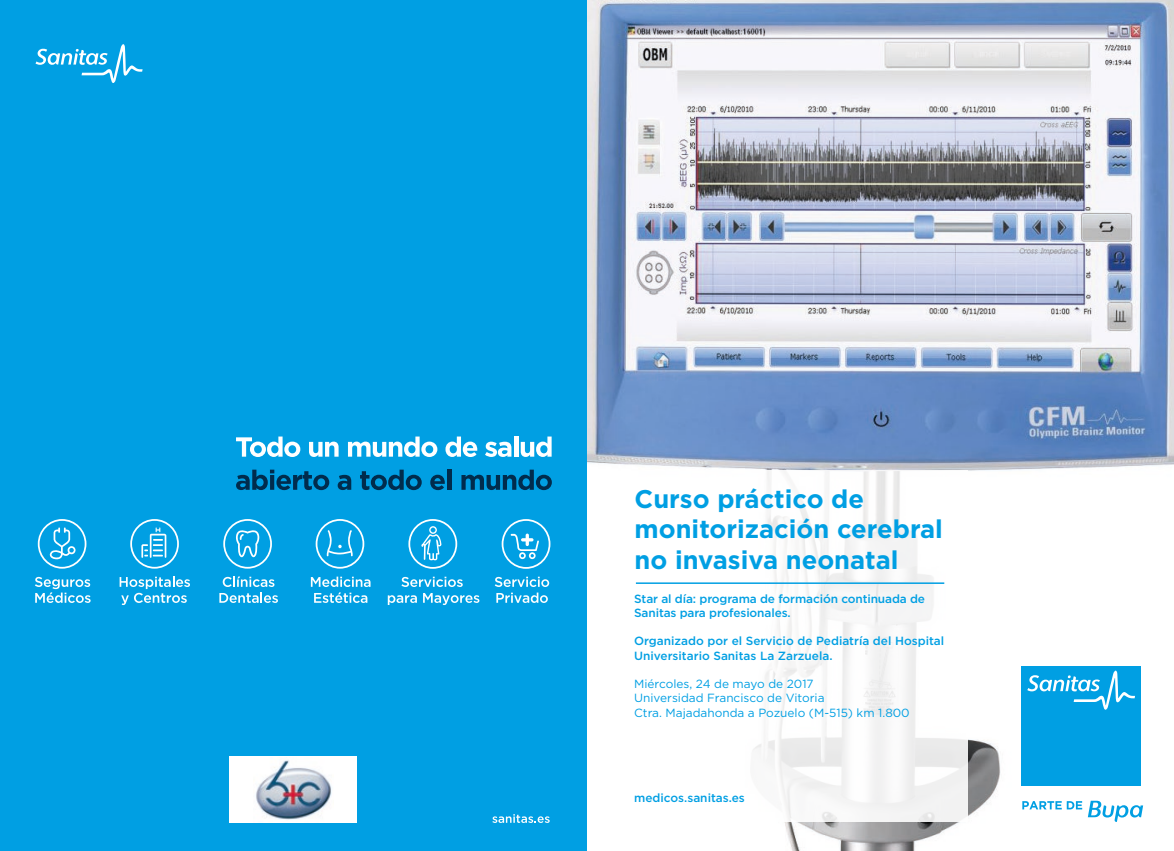
<style>
.page{position:relative;width:1174px;height:851px;background:#fff}
.page>*{position:absolute;margin:0;border:0;box-sizing:border-box;transform-origin:0 0}
.t1{font:700 25.5px/30.6px "Gotham";color:#009fe3}
.t2{font:500 11.85px/14.2px "Gotham";color:#009fe3}
.t3{font:11.85px/14.2px "Gotham";color:#009fe3}
</style>
<div class="page">
<img style="left:587px;top:0;width:587px;height:850px">
<svg style="left:1022px;top:800px;width:121px;height:21px"></svg>
<div style="left:1021px;top:666px;width:119px;height:119px;background:#009fe3"></div>
<svg style="left:1027px;top:670px;width:108px;height:39px"></svg>
<div style="left:616px;top:470px;width:352px;height:351px;background:#fff"></div>
<hr style="left:636px;top:582px;width:308px;height:2px;background:#009fe3">
<div style="left:0;top:0;width:586px;height:850px;background:#009fe3"></div>
<svg style="left:236px;top:436px;width:64px;height:21px"></svg>
<svg style="left:309px;top:441px;width:29px;height:16px"></svg>
<svg style="left:348px;top:436px;width:89px;height:21px"></svg>
<svg style="left:445px;top:436px;width:32px;height:21px"></svg>
<svg style="left:485px;top:441px;width:26px;height:16px"></svg>
<hr style="left:514px;top:436px;width:4px;height:20px;background:#fff">
<svg style="left:521px;top:436px;width:30px;height:21px"></svg>
<svg style="left:236px;top:469px;width:93px;height:21px"></svg>
<svg style="left:338px;top:475px;width:13px;height:15px"></svg>
<svg style="left:360px;top:469px;width:62px;height:21px"></svg>
<svg style="left:430px;top:474px;width:15px;height:16px"></svg>
<hr style="left:447px;top:469px;width:4px;height:20px;background:#002c4d">
<svg style="left:461px;top:469px;width:91px;height:21px"></svg>
<svg style="left:35px;top:576px;width:56px;height:27px"></svg>
<svg style="left:120px;top:576px;width:70px;height:29px"></svg>
<svg style="left:219px;top:576px;width:59px;height:27px"></svg>
<svg style="left:311px;top:576px;width:59px;height:27px"></svg>
<svg style="left:38px;top:519px;width:48px;height:49px"></svg>
<svg style="left:316px;top:519px;width:48px;height:49px"></svg>
<svg style="left:130px;top:519px;width:49px;height:49px"></svg>
<svg style="left:223px;top:519px;width:49px;height:49px"></svg>
<svg style="left:401px;top:576px;width:62px;height:11px"></svg>
<svg style="left:388px;top:595px;width:29px;height:10px"></svg>
<svg style="left:423px;top:593px;width:56px;height:12px"></svg>
<svg style="left:495px;top:576px;width:54px;height:27px"></svg>
<svg style="left:35px;top:44px;width:108px;height:39px"></svg>
<svg style="left:408px;top:519px;width:49px;height:49px"></svg>
<svg style="left:501px;top:519px;width:49px;height:49px"></svg>
<div style="left:230px;top:756px;width:127px;height:66px;background:#fff"></div>
<img style="left:256px;top:760px;width:76px;height:60px">
<svg style="left:492px;top:814px;width:57px;height:8px"></svg>
<h1 class="t1" style="left:634px;top:483px;width:310px">Curso práctico de monitorización cerebral no invasiva neonatal</h1>
<p class="t2" style="left:634px;top:591px;width:292px">Star al día: programa de formación continuada de<br>Sanitas para profesionales.</p>
<p class="t2" style="left:634px;top:634px;width:311px">Organizado por el Servicio de Pediatría del Hospital<br>Universitario Sanitas La Zarzuela.</p>
<p class="t3" style="left:634px;top:676px;width:277px">Miércoles, 24 de mayo de 2017<br>Universidad Francisco de Vitoria<br>Ctra. Majadahonda a Pozuelo (M-515) km 1.800</p>
<p class="t2" style="left:634px;top:790px;width:112px">medicos.sanitas.es</p>
</div>
